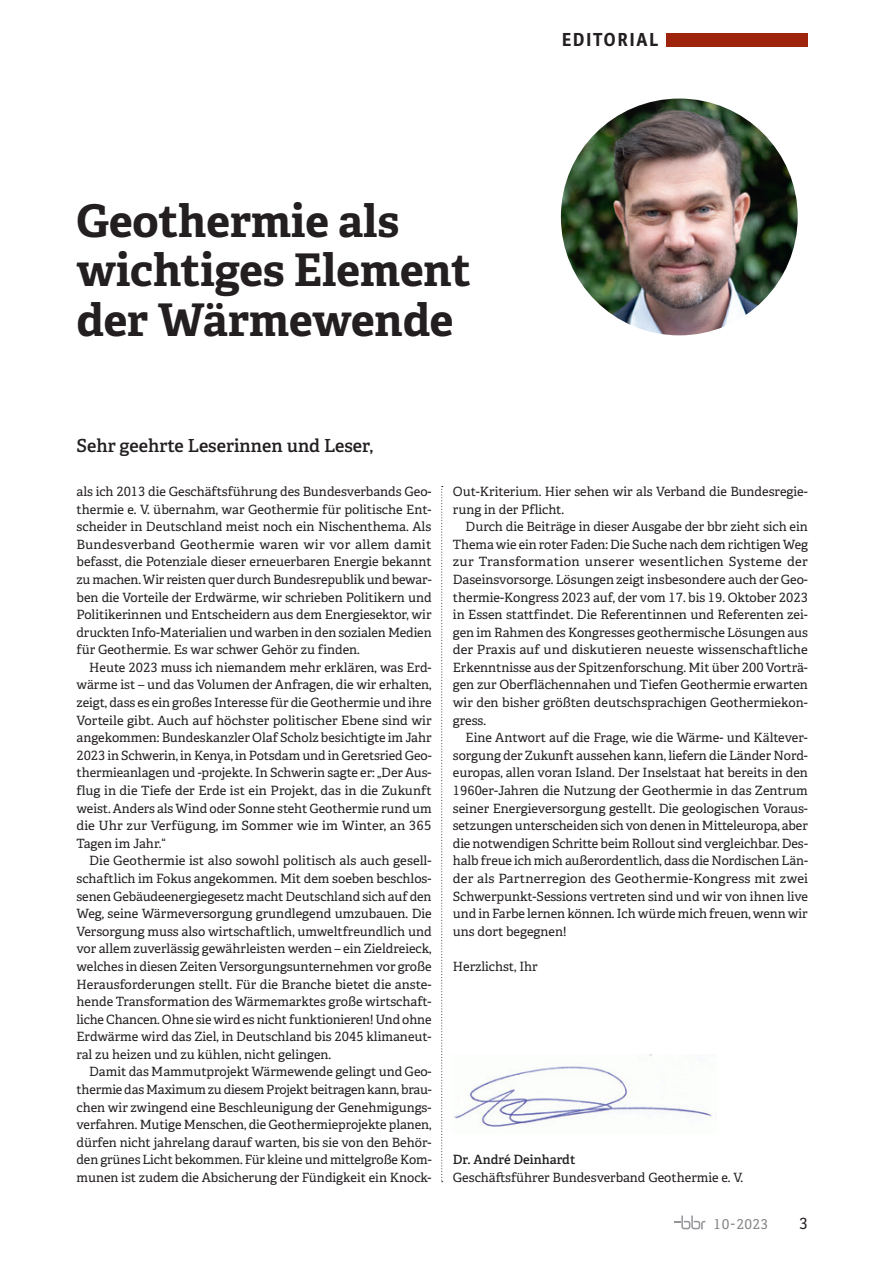
<style>
.page{position:relative;width:893px;height:1263px;background:#fff}
.page>*{position:absolute;margin:0;border:0;box-sizing:border-box;transform-origin:0 0}
.t1{font:700 45px/49.5px "Adelle";color:#231f20}
.t2{font:600 18px "Adelle";color:#231f20}
.t3{font:700 18px "Adelle Sans Cnd";letter-spacing:.11em;color:#231f20}
.t4{font:15.3px "Adelle";color:#231f20}
.t5{font:13.5px "Adelle";letter-spacing:.03em;color:#808285}
.t6{font:12.75px/17.5px "Adelle";color:#231f20;text-align:justify}
.t7{font:600 12.75px "Adelle";color:#231f20}
</style>
<div class="page">
<svg style="left:674px;top:1215px;width:31px;height:14px"></svg>
<svg style="left:441px;top:486px;width:2px;height:696px"></svg>
<div style="left:666px;top:33px;width:142px;height:13px;background:#9e240d"></div>
<img style="left:561px;top:99px;width:237px;height:236px;border-radius:118px">
<img style="left:452px;top:1055px;width:264px;height:72px">
<h1 class="t1" style="left:77px;top:196px;width:396px">Geothermie als wichtiges Element der Wärmewende</h1>
<h2 class="t3" style="left:562px;top:29px;width:98px">EDITORIAL</h2>
<h2 class="t2" style="left:77px;top:434px;width:298px">Sehr geehrte Leserinnen und Leser,</h2>
<p class="t6" style="left:77px;top:483px;width:357px">als ich 2013 die Geschäftsführung des Bundesverbands Geo&shy;thermie e. V. übernahm, war Geothermie für politische Ent&shy;scheider in Deutschland meist noch ein Nischenthema. Als Bundesverband Geothermie waren wir vor allem damit befasst, die Potenziale dieser erneuerbaren Energie bekannt zu machen. Wir reisten quer durch Bundesrepublik und bewar&shy;ben die Vorteile der Erdwärme, wir schrieben Politikern und Politikerinnen und Entscheidern aus dem Energiesektor, wir druckten Info-Materialien und warben in den sozialen Medien für Geothermie. Es war schwer Gehör zu finden.</p>
<p class="t6" style="left:77px;top:659px;width:357px;text-indent:13px">Heute 2023 muss ich niemandem mehr erklären, was Erd&shy;wärme ist – und das Volumen der Anfragen, die wir erhalten, zeigt, dass es ein großes Interesse für die Geothermie und ihre Vorteile gibt. Auch auf höchster politischer Ebene sind wir angekommen: Bundeskanzler Olaf Scholz besichtigte im Jahr 2023 in Schwerin, in Kenya, in Potsdam und in Geretsried Geo&shy;thermieanlagen und -projekte. In Schwerin sagte er: „Der Aus&shy;flug in die Tiefe der Erde ist ein Projekt, das in die Zukunft weist. Anders als Wind oder Sonne steht Geothermie rund um die Uhr zur Verfügung, im Sommer wie im Winter, an 365<br>Tagen im Jahr.“</p>
<p class="t6" style="left:77px;top:852px;width:357px;text-indent:13px">Die Geothermie ist also sowohl politisch als auch gesell&shy;schaftlich im Fokus angekommen. Mit dem soeben beschlos&shy;senen Gebäudeenergiegesetz macht Deutschland sich auf den Weg, seine Wärmeversorgung grundlegend umzubauen. Die Versorgung muss also wirtschaftlich, umweltfreundlich und vor allem zuverlässig gewährleisten werden – ein Zieldreieck, welches in diesen Zeiten Versorgungsunternehmen vor große Herausforderungen stellt. Für die Branche bietet die anste&shy;hende Transformation des Wärmemarktes große wirtschaft&shy;liche Chancen. Ohne sie wird es nicht funktionieren! Und ohne Erdwärme wird das Ziel, in Deutschland bis 2045 klimaneut&shy;ral zu heizen und zu kühlen, nicht gelingen.</p>
<p class="t6" style="left:77px;top:1063px;width:357px;text-indent:13px">Damit das Mammutprojekt Wärmewende gelingt und Geo&shy;thermie das Maximum zu diesem Projekt beitragen kann, brau&shy;chen wir zwingend eine Beschleunigung der Genehmigungs&shy;verfahren. Mutige Menschen, die Geothermieprojekte planen, dürfen nicht jahrelang darauf warten, bis sie von den Behör&shy;den grünes Licht bekommen. Für kleine und mittelgroße Kom&shy;munen ist zudem die Absicherung der Fündigkeit ein Knock-</p>
<p class="t6" style="left:453px;top:483px;width:357px">Out-Kriterium. Hier sehen wir als Verband die Bundesregie&shy;rung in der Pflicht.</p>
<p class="t6" style="left:453px;top:518px;width:357px;text-indent:13px">Durch die Beiträge in dieser Ausgabe der bbr zieht sich ein Thema wie ein roter Faden: Die Suche nach dem richtigen Weg zur Transformation unserer wesentlichen Systeme der Daseinsvorsorge. Lösungen zeigt insbesondere auch der Geo&shy;thermie-Kongress 2023 auf, der vom 17. bis 19. Oktober 2023 in Essen stattfindet. Die Referentinnen und Referenten zei&shy;gen im Rahmen des Kongresses geothermische Lösungen aus der Praxis auf und diskutieren neueste wissenschaftliche Erkenntnisse aus der Spitzenforschung. Mit über 200 Vorträ&shy;gen zur Oberflächennahen und Tiefen Geothermie erwarten wir den bisher größten deutschsprachigen Geothermiekon&shy;gress.</p>
<p class="t6" style="left:453px;top:729px;width:357px;text-indent:13px">Eine Antwort auf die Frage, wie die Wärme- und Kältever&shy;sorgung der Zukunft aussehen kann, liefern die Länder Nord&shy;europas, allen voran Island. Der Inselstaat hat bereits in den 1960er-Jahren die Nutzung der Geothermie in das Zentrum seiner Energieversorgung gestellt. Die geologischen Voraus&shy;setzungen unterscheiden sich von denen in Mitteleuropa, aber die notwendigen Schritte beim Rollout sind vergleichbar. Des&shy;halb freue ich mich außerordentlich, dass die Nordischen Län&shy;der als Partnerregion des Geothermie-Kongress mit zwei Schwerpunkt-Sessions vertreten sind und wir von ihnen live und in Farbe lernen können. Ich würde mich freuen, wenn wir uns dort begegnen!</p>
<p class="t6" style="left:453px;top:958px;width:86px">Herzlichst, Ihr</p>
<p class="t7" style="left:453px;top:1152px;width:124px">Dr. André Deinhardt</p>
<p class="t6" style="left:453px;top:1169px;width:292px">Geschäftsführer Bundesverband Geothermie e. V.</p>
<p class="t5" style="left:714px;top:1216px;width:56px">10-2023</p>
<p class="t4" style="left:799px;top:1214px;width:10px">3</p>
</div>
